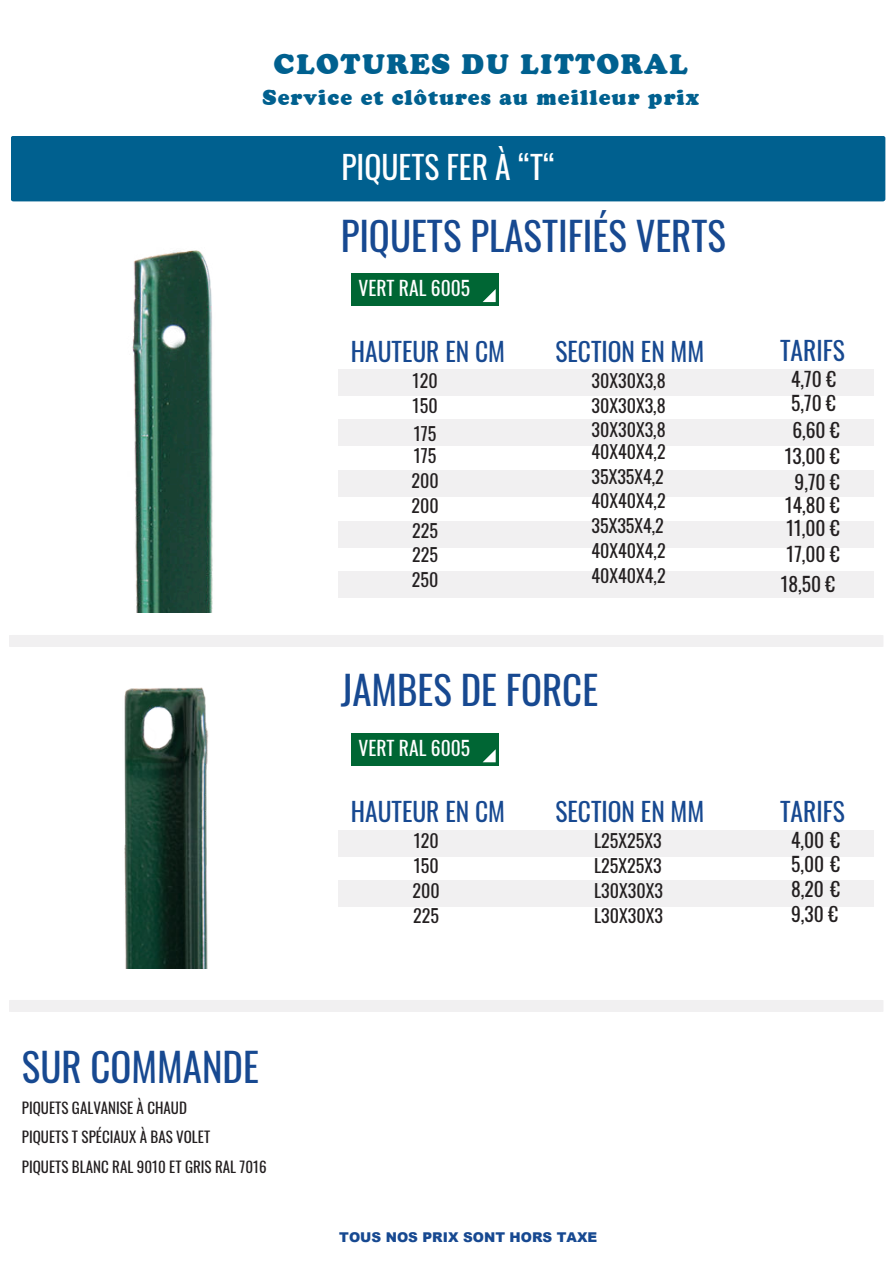
<style>
.page{position:relative;width:894px;height:1264px;background:#fff}
.page>*{position:absolute;margin:0;border:0;box-sizing:border-box;transform-origin:0 0}
.t1{font:38.85px "Oswald";color:#174991}
.t2{font:31.5px "Oswald";color:#fff}
.t3{font:900 27px "Cooper BT";letter-spacing:.055em;color:#00608f}
.t4{font:25.5px "Oswald";color:#174991}
.t5{font:900 20.4px "Cooper BT";letter-spacing:.055em;color:#00608f}
.t6{font:19.5px/24.8px "Oswald";color:#231f20}
.t7{font:19.5px "Oswald";color:#fff}
.t8{font:18px/24.8px "Oswald";color:#231f20;text-align:justify}
.t9{font:15px/29.2px "Oswald";color:#231f20}
.t10{font:900 13.5px "Arial";color:#174991}
</style>
<div class="page">
<img style="left:132px;top:250px;width:81px;height:363px">
<div style="left:9px;top:635px;width:874px;height:12px;background:#f1f0f1"></div>
<div style="left:9px;top:1000px;width:874px;height:11px;background:#f1f0f1"></div>
<div style="left:11px;top:136px;width:874px;height:65px;background:#00608f;border-radius:3px"></div>
<div style="left:338px;top:369px;width:535px;height:26px;background:#f1f0f1"></div>
<div style="left:338px;top:419px;width:535px;height:26px;background:#f1f0f1"></div>
<div style="left:338px;top:470px;width:535px;height:26px;background:#f1f0f1"></div>
<div style="left:338px;top:521px;width:535px;height:26px;background:#f1f0f1"></div>
<div style="left:338px;top:571px;width:535px;height:26px;background:#f1f0f1"></div>
<div style="left:338px;top:830px;width:535px;height:26px;background:#f1f0f1"></div>
<div style="left:338px;top:880px;width:535px;height:26px;background:#f1f0f1"></div>
<img style="left:124px;top:687px;width:85px;height:281px">
<div style="left:352px;top:273px;width:146px;height:32px;background:#006634"></div>
<svg style="left:482px;top:289px;width:13px;height:13px"></svg>
<div style="left:352px;top:733px;width:146px;height:32px;background:#006634"></div>
<svg style="left:483px;top:750px;width:12px;height:12px"></svg>
<h3 class="t3" style="left:273px;top:48px;width:415px">CLOTURES DU LITTORAL</h3>
<p class="t5" style="left:262px;top:85px;width:438px">Service et clôtures au meilleur prix</p>
<h2 class="t2" style="left:341px;top:139px;width:215px">PIQUETS FER À “T“</h2>
<h1 class="t1" style="left:340px;top:202px;width:386px">PIQUETS PLASTIFIÉS VERTS</h1>
<p class="t7" style="left:358px;top:271px;width:113px">VERT RAL 6005</p>
<h3 class="t4" style="left:351px;top:329px;width:156px">HAUTEUR EN CM</h3>
<p class="t8" style="left:412px;top:366px;width:27px">120<br>150</p>
<p class="t8" style="left:413px;top:420px;width:24px;line-height:22.5px">175<br>175</p>
<p class="t8" style="left:411px;top:466px;width:29px">200<br>200<br>225<br>225<br>250</p>
<h3 class="t4" style="left:555px;top:329px;width:150px">SECTION EN MM</h3>
<p class="t8" style="left:591px;top:366px;width:76px">30X30X3,8<br>30X30X3,8<br>30X30X3,8</p>
<p class="t8" style="left:591px;top:437px;width:76px">40X40X4,2<br>35X35X4,2<br>40X40X4,2<br>35X35X4,2<br>40X40X4,2<br>40X40X4,2</p>
<h1 class="t1" style="left:340px;top:655px;width:259px">JAMBES DE FORCE</h1>
<p class="t7" style="left:358px;top:731px;width:113px">VERT RAL 6005</p>
<h3 class="t4" style="left:351px;top:789px;width:156px">HAUTEUR EN CM</h3>
<h3 class="t4" style="left:555px;top:789px;width:150px">SECTION EN MM</h3>
<h1 class="t1" style="left:22px;top:1032px;width:238px">SUR COMMANDE</h1>
<p class="t9" style="left:22px;top:1091px;width:246px">PIQUETS GALVANISE À CHAUD<br>PIQUETS T SPÉCIAUX À BAS VOLET<br>PIQUETS BLANC RAL 9010 ET GRIS RAL 7016</p>
<p class="t8" style="left:412px;top:827px;width:29px">120<br>150<br>200<br>225</p>
<p class="t8" style="left:594px;top:827px;width:70px">L25X25X3<br>L25X25X3<br>L30X30X3<br>L30X30X3</p>
<p class="t10" style="left:339px;top:1227px;width:259px">TOUS NOS PRIX SONT HORS TAXE</p>
<h3 class="t4" style="left:779px;top:328px;width:66px">TARIFS</h3>
<p class="t6" style="left:791px;top:366px;width:46px;line-height:23.7px">4,70 €<br>5,70 €</p>
<p class="t6" style="left:784px;top:415px;width:56px;line-height:25.8px;text-align:center">6,60 €<br>13,00 €<br>9,70 €</p>
<p class="t6" style="left:784px;top:491px;width:56px;line-height:23.7px">14,80 €<br>11,00 €</p>
<p class="t6" style="left:780px;top:538px;width:61px;line-height:29.2px;text-align:center">17,00 €<br>18,50 €</p>
<h3 class="t4" style="left:779px;top:788px;width:66px">TARIFS</h3>
<p class="t6" style="left:790px;top:825px;width:51px;text-align:justify">4,00 € 5,00 € 8,20 € 9,30 €</p>
</div>
